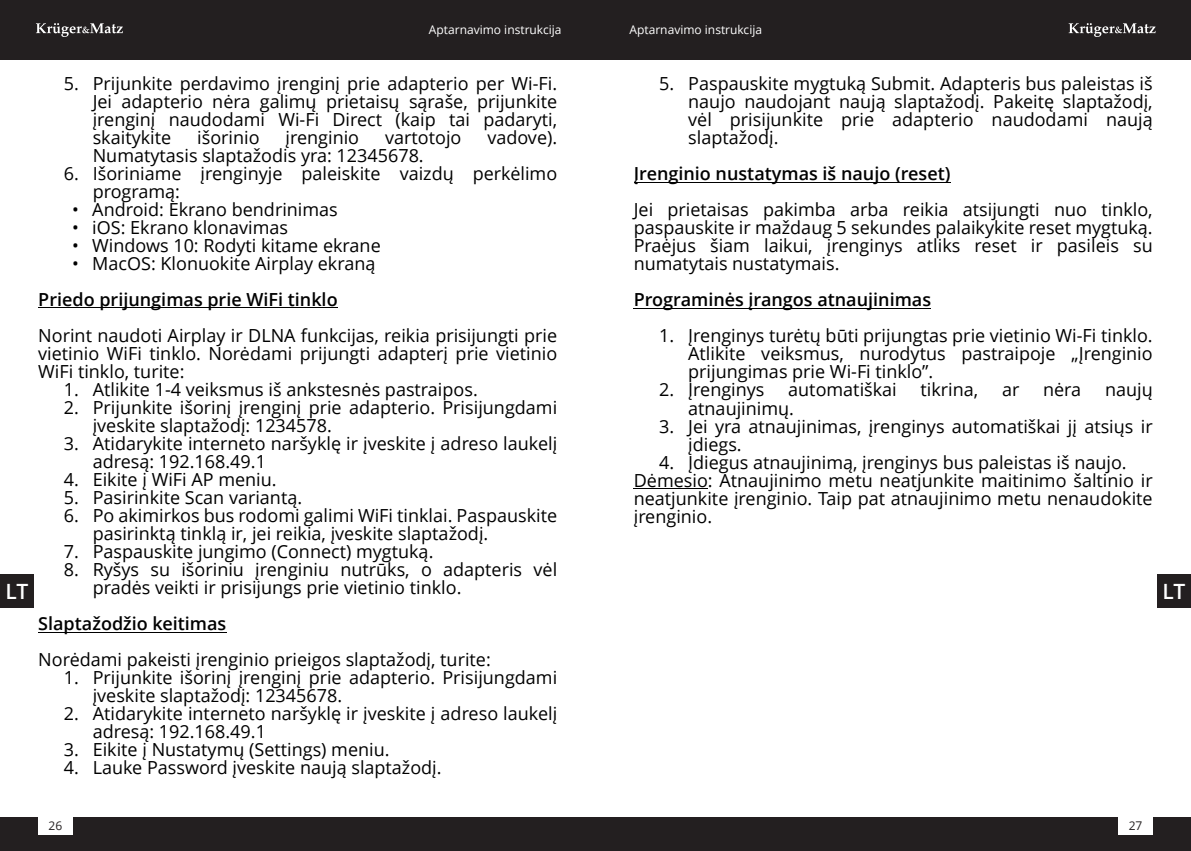
<style>
.page{position:relative;width:1191px;height:851px;background:#fff}
.page>*{position:absolute;margin:0;border:0;box-sizing:border-box;transform-origin:0 0}
.t1{font:600 21px "Open Sans";color:#fff}
.t2{font:18px/18px "Open Sans";color:#000}
.t3{font:600 18px "Open Sans";color:#000}
.t4{font:12px "Open Sans";color:#fff}
.t5{font:12px "Open Sans";color:#231f20}
</style>
<div class="page">
<div style="left:0;top:0;width:595px;height:60px;background:#231f20"></div>
<div style="left:595px;top:0;width:596px;height:60px;background:#231f20"></div>
<div style="left:0;top:816px;width:595px;height:34px;background:#231f20"></div>
<div style="left:595px;top:816px;width:596px;height:34px;background:#231f20"></div>
<div style="left:0;top:574px;width:34px;height:34px;background:#231f20"></div>
<div style="left:1157px;top:574px;width:34px;height:34px;background:#231f20"></div>
<svg style="left:36px;top:23px;width:87px;height:14px"></svg>
<svg style="left:1068px;top:23px;width:87px;height:14px"></svg>
<div style="left:38px;top:816px;width:35px;height:18px;background:#fff"></div>
<div style="left:1118px;top:816px;width:34px;height:18px;background:#fff"></div>
<hr style="left:38px;top:307px;width:300px;height:1px;background:#000">
<hr style="left:38px;top:631px;width:188px;height:1px;background:#000">
<hr style="left:634px;top:182px;width:316px;height:1px;background:#000">
<hr style="left:634px;top:308px;width:297px;height:1px;background:#000">
<hr style="left:634px;top:488px;width:74px;height:1px;background:#000">
<p class="t4" style="left:429px;top:25px;width:134px">Aptarnavimo instrukcija</p>
<p class="t4" style="left:629px;top:25px;width:134px">Aptarnavimo instrukcija</p>
<p class="t2" style="left:93px;top:76px;width:466px;text-align:justify;text-indent:-29px">5. Prijunkite perdavimo įrenginį prie adapterio per Wi-Fi.<br>Jei adapterio nėra galimų prietaisų sąraše, prijunkite įrenginį naudodami Wi-Fi Direct (kaip tai padaryti, skaitykite</p>
<p class="t2" style="left:688px;top:76px;width:466px;text-align:justify;text-indent:-29px">5. Paspauskite mygtuką Submit. Adapteris bus paleistas iš naujo naudojant naują slaptažodį. Pakeitę slaptažodį, vėl prisijunkite prie adapterio naudodami naują slaptažodį.</p>
<p class="t3" style="left:634px;top:166px;width:318px">Įrenginio nustatymas iš naujo (reset)</p>
<p class="t2" style="left:634px;top:202px;width:520px;text-align:justify">Jei prietaisas pakimba arba reikia atsijungti nuo tinklo, paspauskite ir maždaug 5 sekundes palaikykite reset mygtuką.<br>Praėjus šiam laikui, įrenginys atliks reset ir pasileis su numatytais nustatymais.</p>
<p class="t3" style="left:634px;top:292px;width:299px">Programinės įrangos atnaujinimas</p>
<p class="t2" style="left:688px;top:328px;width:466px;text-align:justify;text-indent:-29px">1. Įrenginys turėtų būti prijungtas prie vietinio Wi-Fi tinklo.<br>Atlikite veiksmus, nurodytus pastraipoje „Įrenginio prijungimas prie Wi-Fi tinklo”.</p>
<p class="t2" style="left:659px;top:382px;width:107px">2. Įrenginys</p>
<p class="t2" style="left:788px;top:382px;width:110px">automatiškai</p>
<p class="t2" style="left:920px;top:382px;width:59px">tikrina,</p>
<p class="t2" style="left:1002px;top:382px;width:19px">ar</p>
<p class="t2" style="left:1043px;top:382px;width:40px">nėra</p>
<p class="t2" style="left:1105px;top:382px;width:49px">naujų</p>
<p class="t2" style="left:688px;top:400px;width:107px">atnaujinimų.</p>
<p class="t2" style="left:688px;top:418px;width:466px;text-indent:-29px">3. Jei yra atnaujinimas, įrenginys automatiškai jį atsiųs ir įdiegs.</p>
<p class="t2" style="left:634px;top:454px;width:520px;text-indent:26px">4. Įdiegus atnaujinimą, įrenginys bus paleistas iš naujo.<br>Dėmesio: Atnaujinimo metu neatjunkite maitinimo šaltinio ir neatjunkite įrenginio. Taip pat atnaujinimo metu nenaudokite įrenginio.</p>
<p class="t2" style="left:197px;top:130px;width:64px">išorinio</p>
<p class="t2" style="left:285px;top:130px;width:75px">įrenginio</p>
<p class="t2" style="left:385px;top:130px;width:78px">vartotojo</p>
<p class="t2" style="left:487px;top:130px;width:71px">vadove).</p>
<p class="t2" style="left:93px;top:148px;width:332px">Numatytasis slaptažodis yra: 12345678.</p>
<p class="t2" style="left:93px;top:166px;width:466px;text-indent:-29px">6. Išoriniame įrenginyje paleiskite vaizdų perkėlimo programą:</p>
<p class="t2" style="left:72px;top:202px;width:267px">• Android: Ekrano bendrinimas</p>
<p class="t2" style="left:72px;top:220px;width:217px">• iOS: Ekrano klonavimas</p>
<p class="t2" style="left:72px;top:238px;width:310px">• Windows 10: Rodyti kitame ekrane</p>
<p class="t2" style="left:72px;top:256px;width:304px">• MacOS: Klonuokite Airplay ekraną</p>
<p class="t3" style="left:38px;top:292px;width:301px">Priedo prijungimas prie WiFi tinklo</p>
<p class="t2" style="left:38px;top:328px;width:520px;text-align:justify">Norint naudoti Airplay ir DLNA funkcijas, reikia prisijungti prie vietinio WiFi tinklo. Norėdami prijungti adapterį prie vietinio WiFi tinklo, turite:</p>
<p class="t2" style="left:64px;top:382px;width:415px">1. Atlikite 1-4 veiksmus iš ankstesnės pastraipos.</p>
<p class="t2" style="left:93px;top:400px;width:466px;text-indent:-29px">2. Prijunkite išorinį įrenginį prie adapterio. Prisijungdami įveskite slaptažodį: 1234578.</p>
<p class="t2" style="left:93px;top:436px;width:466px;text-indent:-29px">3. Atidarykite interneto naršyklę ir įveskite į adreso laukelį adresą: 192.168.49.1</p>
<p class="t2" style="left:64px;top:472px;width:214px">4. Eikite į WiFi AP meniu.</p>
<p class="t2" style="left:64px;top:490px;width:240px">5. Pasirinkite Scan variantą.</p>
<p class="t2" style="left:93px;top:508px;width:466px;text-indent:-29px">6. Po akimirkos bus rodomi galimi WiFi tinklai. Paspauskite pasirinktą tinklą ir, jei reikia, įveskite slaptažodį.</p>
<p class="t2" style="left:64px;top:544px;width:371px">7. Paspauskite jungimo (Connect) mygtuką.</p>
<p class="t2" style="left:93px;top:562px;width:466px;text-indent:-29px">8. Ryšys su išoriniu įrenginiu nutrūks, o adapteris vėl pradės veikti ir prisijungs prie vietinio tinklo.</p>
<p class="t3" style="left:38px;top:616px;width:190px">Slaptažodžio keitimas</p>
<p class="t2" style="left:38px;top:652px;width:454px">Norėdami pakeisti įrenginio prieigos slaptažodį, turite:</p>
<p class="t2" style="left:93px;top:670px;width:466px;text-indent:-29px">1. Prijunkite išorinį įrenginį prie adapterio. Prisijungdami įveskite slaptažodį: 12345678.</p>
<p class="t2" style="left:93px;top:706px;width:466px;text-indent:-29px">2. Atidarykite interneto naršyklę ir įveskite į adreso laukelį adresą: 192.168.49.1</p>
<p class="t2" style="left:64px;top:742px;width:327px">3. Eikite į Nustatymų (Settings) meniu.</p>
<p class="t2" style="left:64px;top:760px;width:379px">4. Lauke Password įveskite naują slaptažodį.</p>
<p class="t1" style="left:6px;top:583px;width:24px">LT</p>
<p class="t1" style="left:1162px;top:583px;width:24px">LT</p>
<p class="t5" style="left:49px;top:820px;width:15px">26</p>
<p class="t5" style="left:1128px;top:820px;width:15px">27</p>
</div>
